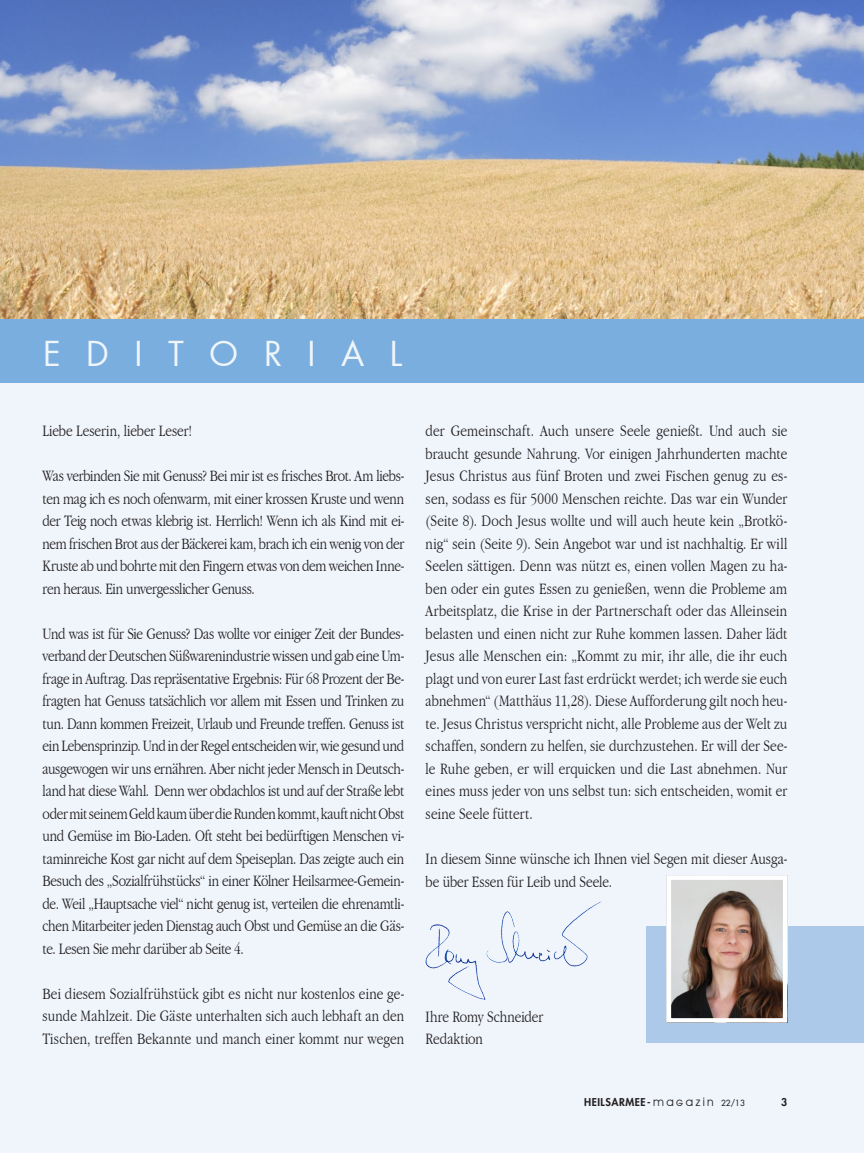
<style>
.page{position:relative;width:864px;height:1153px;background:#fff}
.page>*{position:absolute;margin:0;border:0;box-sizing:border-box;transform-origin:0 0}
.t1{font:37.5px "Function";letter-spacing:.66em;color:#eff5fb}
.t2{font:300 condensed 16.5px/22.5px "Garamond";letter-spacing:-.005em;color:#231f20;text-align:justify}
.t3{font:800 10.5px "Futura Std";letter-spacing:.05em;color:#231f20}
.s1{font-family:"Arrire Garde";font-weight:400;font-size:11.7px}
.s2{font-weight:500;font-size:8.25px}
</style>
<div class="page">
<div style="left:0;top:383px;width:863px;height:769px;background:#eff5fb"></div>
<div style="left:0;top:318px;width:863px;height:65px;background:#79aede"></div>
<img style="left:0;top:1px;width:863px;height:317px">
<div style="left:646px;top:926px;width:217px;height:116px;background:#acc9e9"></div>
<img style="left:671px;top:880px;width:111px;height:137px">
<div style="left:666px;top:875px;width:121px;height:147px;border:4px solid #fff"></div>
<img style="left:425px;top:901px;width:176px;height:98px">
<h1 class="t1" style="left:43px;top:332px;width:361px">EDITORIAL</h1>
<p class="t2" style="left:43px;top:419px;width:151px">Liebe Leserin, lieber Leser!</p>
<p class="t2" style="left:43px;top:464px;width:363px">Was verbinden Sie mit Genuss? Bei mir ist es frisches Brot. Am liebs&shy;ten mag ich es noch ofenwarm, mit einer krossen Kruste und wenn der Teig noch etwas klebrig ist. Herrlich! Wenn ich als Kind mit ei&shy;nem frischen Brot aus der Bäckerei kam, brach ich ein wenig von der Kruste ab und bohrte mit den Fingern etwas von dem weichen Inne&shy;ren heraus. Ein unvergesslicher Genuss.</p>
<p class="t2" style="left:43px;top:622px;width:363px">Und was ist für Sie Genuss? Das wollte vor einiger Zeit der Bundes&shy;verband der Deutschen Süßwarenindustrie wissen und gab eine Um&shy;frage in Auftrag. Das repräsentative Ergebnis: Für 68 Prozent der Be&shy;fragten hat Genuss tatsächlich vor allem mit Essen und Trinken zu tun. Dann kommen Freizeit, Urlaub und Freunde treffen. Genuss ist ein Lebensprinzip. Und in der Regel entscheiden wir, wie gesund und ausgewogen wir uns ernähren. Aber nicht jeder Mensch in Deutsch&shy;land hat diese Wahl. Denn wer obdachlos ist und auf der Straße lebt oder mit seinem Geld kaum über die Runden kommt, kauft nicht Obst und Gemüse im Bio-Laden. Oft steht bei bedürftigen Menschen vi&shy;taminreiche Kost gar nicht auf dem Speiseplan. Das zeigte auch ein Besuch des „Sozialfrühstücks“ in einer Kölner Heilsarmee-Gemein&shy;de. Weil „Hauptsache viel“ nicht genug ist, verteilen die ehrenamtli&shy;chen Mitarbeiter jeden Dienstag auch Obst und Gemüse an die Gäs&shy;te. Lesen Sie mehr darüber ab Seite 4.</p>
<p class="t2" style="left:43px;top:982px;width:363px">Bei diesem Sozialfrühstück gibt es nicht nur kostenlos eine ge&shy;sunde Mahlzeit. Die Gäste unterhalten sich auch lebhaft an den Tischen, treffen Bekannte und manch einer kommt nur wegen</p>
<p class="t2" style="left:425px;top:419px;width:363px">der Gemeinschaft. Auch unsere Seele genießt. Und auch sie braucht gesunde Nahrung. Vor einigen Jahrhunderten machte Jesus Christus aus fünf Broten und zwei Fischen genug zu es&shy;sen, sodass es für 5000 Menschen reichte. Das war ein Wunder (Seite 8). Doch Jesus wollte und will auch heute kein „Brotkö&shy;nig“ sein (Seite 9). Sein Angebot war und ist nachhaltig. Er will Seelen sättigen. Denn was nützt es, einen vollen Magen zu ha&shy;ben oder ein gutes Essen zu genießen, wenn die Probleme am Arbeitsplatz, die Krise in der Partnerschaft oder das Alleinsein belasten und einen nicht zur Ruhe kommen lassen. Daher lädt Jesus alle Menschen ein: „Kommt zu mir, ihr alle, die ihr euch plagt und von eurer Last fast erdrückt werdet; ich werde sie euch abnehmen“ (Matthäus 11,28). Diese Aufforderung gilt noch heu&shy;te. Jesus Christus verspricht nicht, alle Probleme aus der Welt zu schaffen, sondern zu helfen, sie durchzustehen. Er will der See&shy;le Ruhe geben, er will erquicken und die Last abnehmen. Nur eines muss jeder von uns selbst tun: sich entscheiden, womit er seine Seele füttert.</p>
<p class="t2" style="left:425px;top:847px;width:363px">In diesem Sinne wünsche ich Ihnen viel Segen mit dieser Ausga&shy;be über Essen für Leib und Seele.</p>
<p class="t2" style="left:425px;top:1004px;width:119px">Ihre Romy Schneider<br>Redaktion</p>
<p class="t3" style="left:584px;top:1095px;width:162px">HEILSARMEE- <span class="s1">MAGAZIN</span> <span class="s2">22/13</span></p>
<p class="t3" style="left:781px;top:1095px;width:8px">3</p>
</div>
